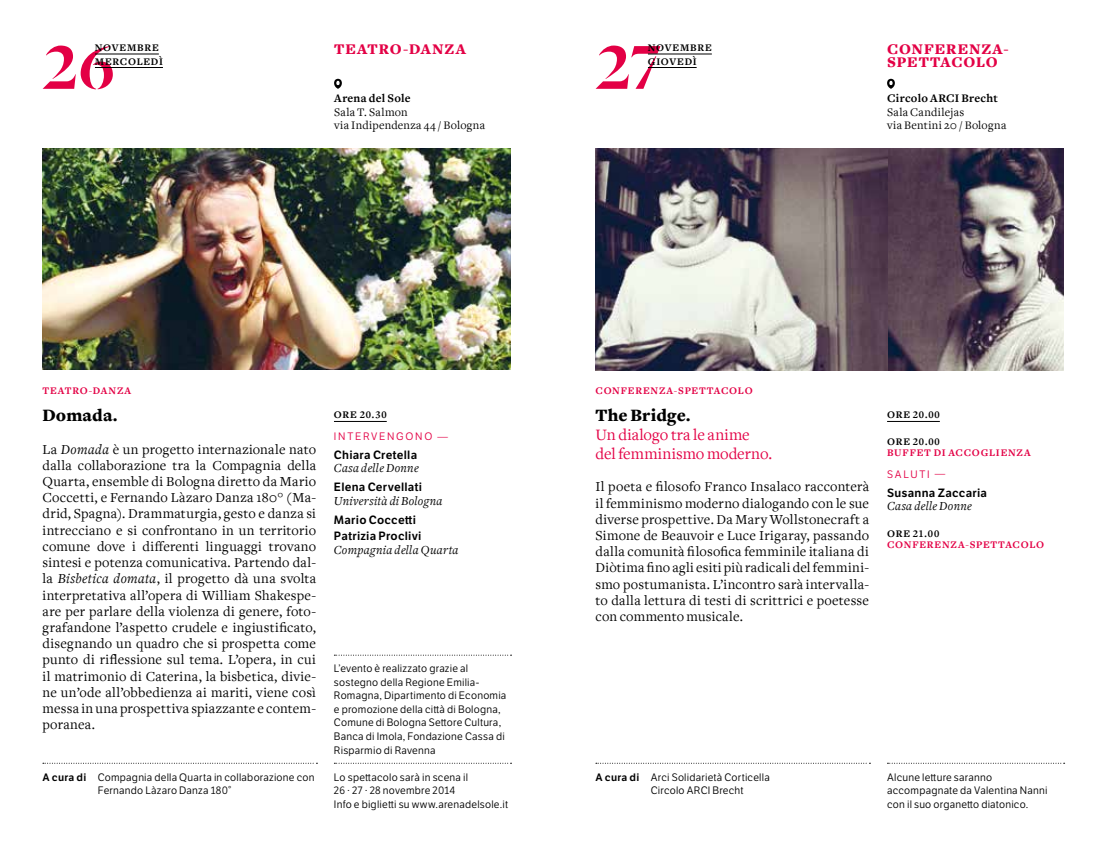
<style>
.page{position:relative;width:1106px;height:851px;background:#fff}
.page>*{position:absolute;margin:0;border:0;box-sizing:border-box;transform-origin:0 0}
.t1{font:500 67.8px "Dala Floda";color:#e30045}
.t2{font:900 18px "Freight Text";letter-spacing:.01em;color:#000}
.t3{font:16.5px/18.9px "Freight Text";color:#e30045}
.t4{font:900 15.3px "Freight Text";color:#e30045}
.t5{font:14.25px/16.2px "Freight Text";letter-spacing:.015em;color:#000;text-align:justify}
.t6{font:italic 12.75px "Freight Text";letter-spacing:.02em;color:#000}
.t7{font:12px/13.5px "Freight Text";letter-spacing:.025em;color:#000}
.t8{font:700 12px "Freight Text";letter-spacing:.025em;color:#000}
.t9{font:600 11.7px/16.2px "LFT Etica";letter-spacing:.02em;color:#000}
.t10{font:10.5px/13.5px "LFT Etica";letter-spacing:.02em;color:#000}
.t11{font:10.5px/13.5px "Freight Text Bold SC";letter-spacing:.07em;color:#000}
.t12{font:10.5px "Freight Text Bold SC";letter-spacing:.07em;color:#e30045}
.t13{font:700 10.5px "Freight Text";letter-spacing:.085em;color:#e30045}
.t14{font:10.5px "LFT Etica";color:#e30045}
.s1{font-style:italic}
.s2{font-weight:600}
</style>
<div class="page">
<img style="left:595px;top:148px;width:468px;height:222px">
<svg style="left:887px;top:762px;width:177px;height:1px"></svg>
<svg style="left:596px;top:762px;width:274px;height:1px"></svg>
<hr style="left:648px;top:54px;width:64px;height:1px;background:#000">
<hr style="left:648px;top:67px;width:48px;height:1px;background:#000">
<svg style="left:887px;top:79px;width:7px;height:10px"></svg>
<hr style="left:887px;top:421px;width:52px;height:1px;background:#000">
<img style="left:43px;top:148px;width:467px;height:222px">
<svg style="left:43px;top:762px;width:274px;height:1px"></svg>
<svg style="left:334px;top:654px;width:177px;height:1px"></svg>
<svg style="left:334px;top:762px;width:177px;height:1px"></svg>
<hr style="left:334px;top:421px;width:53px;height:1px;background:#000">
<svg style="left:334px;top:79px;width:8px;height:10px"></svg>
<hr style="left:95px;top:54px;width:64px;height:1px;background:#000">
<hr style="left:95px;top:67px;width:68px;height:1px;background:#000">
<h1 class="t1" style="left:43px;top:22px;width:73px">26</h1>
<p class="t4" style="left:334px;top:40px;width:13px">TEATRO</p>
<p class="t4" style="left:403px;top:40px;width:19px">-DANZA</p>
<p class="t8" style="left:334px;top:92px;width:78px">ARENA DEL SOLE</p>
<p class="t7" style="left:334px;top:105px;width:153px">Sala T. Salmon<br>via Indipendenza 44 / Bologna</p>
<p class="t11" style="left:95px;top:41px;width:70px">NOVEMBRE<br>MERCOLEDÌ</p>
<p class="t11" style="left:648px;top:41px;width:65px">NOVEMBRE<br>GIOVEDÌ</p>
<h1 class="t1" style="left:596px;top:22px;width:66px">27</h1>
<p class="t4" style="left:887px;top:40px;width:13px">CONFERENZA</p>
<p class="t4" style="left:1003px;top:40px;width:7px">-</p>
<p class="t4" style="left:887px;top:53px;width:12px">SPETTACO</p>
<p class="t4" style="left:976px;top:53px;width:20px">LO</p>
<p class="t8" style="left:887px;top:92px;width:112px">CIRCOLO ARCI BRECHT</p>
<p class="t7" style="left:887px;top:105px;width:121px">Sala Candilejas<br>via Bentini 20 / Bologna</p>
<p class="t13" style="left:43px;top:385px;width:24px">TEATR</p>
<p class="t13" style="left:80px;top:385px;width:51px">O-DANZA</p>
<p class="t2" style="left:43px;top:405px;width:76px">DOMADA.</p>
<p class="t5" style="left:43px;top:441px;width:275px">La <span class="s1">Domada</span> è un progetto internazionale nato dalla collaborazione tra la Compagnia della Quarta, ensemble di Bologna diretto da Mario Coccetti, e Fernando Làzaro Danza 180° (Ma&shy;drid, Spagna). Drammaturgia, gesto e danza si intrecciano e si confrontano in un territorio comune dove i differenti linguaggi trovano sintesi e potenza comunicativa. Partendo dal&shy;la <span class="s1">Bisbetica domata</span>, il progetto dà una svolta interpretativa all’opera di William Shakespe&shy;are per parlare della violenza di genere, foto&shy;grafandone l’aspetto crudele e ingiustificato, disegnando un quadro che si prospetta come punto di riflessione sul tema. L’opera, in cui il matrimonio di Caterina, la bisbetica, divie&shy;ne un’ode all’obbedienza ai mariti, viene così messa in una prospettiva spiazzante e contem&shy;poranea.</p>
<p class="t10" style="left:98px;top:770px;width:218px;text-indent:-55px"><span class="s2">A cura di</span> Compagnia della Quarta in collaborazione con<br>Fernando Làzaro Danza 180°</p>
<p class="t11" style="left:334px;top:408px;width:54px">ORE 20.30</p>
<p class="t14" style="left:334px;top:430px;width:13px">Inter</p>
<p class="t14" style="left:371px;top:430px;width:17px">veng</p>
<p class="t14" style="left:405px;top:430px;width:44px">ono —</p>
<p class="t9" style="left:334px;top:447px;width:85px">Chiara Cretella</p>
<p class="t6" style="left:334px;top:461px;width:86px">Casa delle Donne</p>
<p class="t9" style="left:334px;top:479px;width:90px">Elena Cervellati</p>
<p class="t6" style="left:334px;top:494px;width:110px">Università di Bologna</p>
<p class="t9" style="left:334px;top:511px;width:89px">Mario Coccetti<br>Patrizia Proclivi</p>
<p class="t6" style="left:334px;top:542px;width:126px">Compagnia della Quarta</p>
<p class="t10" style="left:334px;top:662px;width:174px">L’evento è realizzato grazie al sostegno della Regione Emilia-<br>Romagna, Dipartimento di Economia e promozione della città di Bologna,<br>Comune di Bologna Settore Cultura,<br>Banca di Imola, Fondazione Cassa di<br>Risparmio di Ravenna</p>
<p class="t10" style="left:334px;top:770px;width:176px">Lo spettacolo sarà in scena il<br>26 · 27 · 28 novembre 2014<br>Info e biglietti su www.arenadelsole.it</p>
<p class="t13" style="left:595px;top:385px;width:112px">CONFERENZA-SPETTAC</p>
<p class="t13" style="left:729px;top:385px;width:25px">OLO</p>
<p class="t2" style="left:595px;top:405px;width:96px">THE BRIDGE.</p>
<p class="t3" style="left:595px;top:425px;width:178px">Un dialogo tra le anime del femminismo moderno.</p>
<p class="t5" style="left:595px;top:479px;width:275px">Il poeta e filosofo Franco Insalaco racconterà il femminismo moderno dialogando con le sue diverse prospettive. Da Mary Wollstonecraft a Simone de Beauvoir e Luce Irigaray, passando dalla comunità filosofica femminile italiana di Diòtima fino agli esiti più radicali del femmini&shy;smo postumanista. L’incontro sarà intervalla&shy;to dalla lettura di testi di scrittrici e poetesse con commento musicale.</p>
<p class="t11" style="left:887px;top:408px;width:54px">ORE 20.00</p>
<p class="t11" style="left:887px;top:435px;width:54px">ORE 20.00</p>
<p class="t12" style="left:887px;top:447px;width:145px">BUFFET DI ACCOGLIENZA</p>
<p class="t14" style="left:887px;top:468px;width:8px">saluti</p>
<p class="t14" style="left:934px;top:467px;width:12px">—</p>
<p class="t9" style="left:887px;top:484px;width:101px">Susanna Zaccaria</p>
<p class="t6" style="left:887px;top:499px;width:86px">Casa delle Donne</p>
<p class="t11" style="left:887px;top:527px;width:54px">ORE 21.00</p>
<p class="t12" style="left:887px;top:539px;width:159px">CONFERENZA-SPETTACOLO</p>
<p class="t10" style="left:651px;top:770px;width:120px;text-indent:-55px"><span class="s2">A cura di</span> Arci Solidarietà Corticella<br>Circolo ARCI Brecht</p>
<p class="t10" style="left:887px;top:770px;width:162px">Alcune letture saranno accompagnate da Valentina Nanni con il suo organetto diatonico.</p>
</div>
